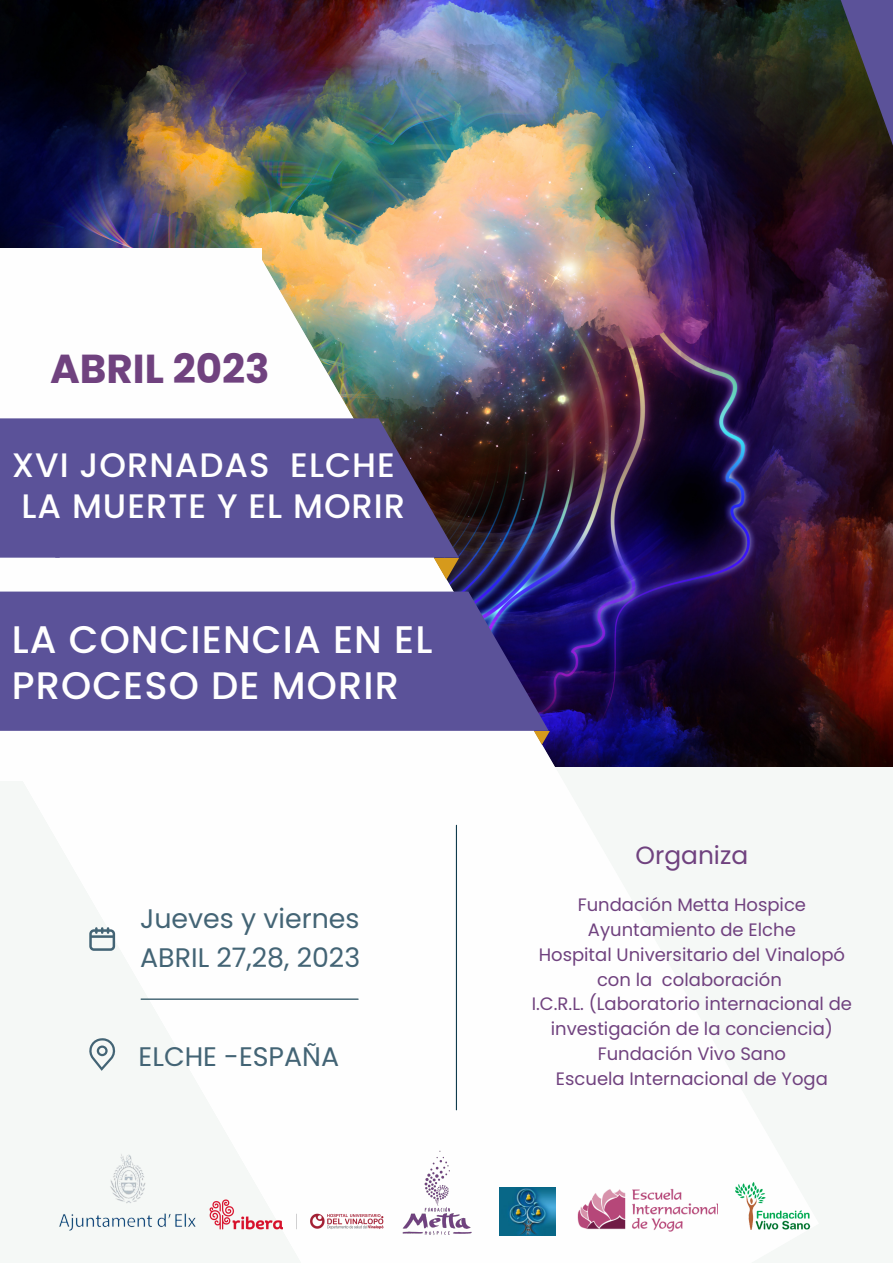
<style>
.page{position:relative;width:893px;height:1264px;background:#fff}
.page>*{position:absolute;margin:0;border:0;box-sizing:border-box;transform-origin:0 0}
.t1{font:700 40.35px "Poppins";color:#70427f}
.t2{font:500 38.4px/46px "Poppins";letter-spacing:.03em;color:#fff}
.t3{font:500 33.9px/40.5px "Poppins";letter-spacing:.03em;color:#fff}
.t4{font:26.85px "Poppins";color:#436475}
.t5{font:24.9px "Poppins";color:#70427f}
.t6{font:18px/24.8px "Poppins";color:#70427f;text-align:center}
</style>
<div class="page">
<div style="left:0;top:0;width:892px;height:1262px;background:#f5f8f6"></div>
<img style="left:0;top:0;width:892px;height:767px">
<img style="left:91px;top:251px;width:728px;height:985px">
<svg style="left:835px;top:0;width:57px;height:176px;background:#3b3543"></svg>
<div style="left:0;top:248px;width:262px;height:532px;background:#fefefe"></div>
<svg style="left:0;top:418px;width:459px;height:139px;background:#574d8d"></svg>
<svg style="left:433px;top:557px;width:26px;height:22px"></svg>
<svg style="left:0;top:591px;width:548px;height:139px;background:#564e96"></svg>
<svg style="left:533px;top:730px;width:17px;height:14px"></svg>
<hr style="left:456px;top:825px;width:1px;height:284px;background:#103b4d">
<svg style="left:89px;top:1038px;width:26px;height:32px"></svg>
<svg style="left:89px;top:927px;width:26px;height:23px"></svg>
<hr style="left:141px;top:998px;width:217px;height:1px;background:#103b4d">
<img style="left:339px;top:1123px;width:196px;height:113px">
<img style="left:59px;top:1146px;width:147px;height:90px">
<img style="left:499px;top:1187px;width:56px;height:48px">
<img style="left:576px;top:1187px;width:141px;height:44px">
<img style="left:735px;top:1182px;width:75px;height:47px">
<img style="left:195px;top:1192px;width:203px;height:44px">
<h1 class="t1" style="left:50px;top:341px;width:221px">ABRIL 2023</h1>
<h3 class="t3" style="left:12px;top:445px;width:395px">XVI JORNADAS ELCHE<br>LA MUERTE Y EL MORIR</h3>
<h2 class="t2" style="left:12px;top:616px;width:422px">LA CONCIENCIA EN EL<br>PROCESO DE MORIR</h2>
<h3 class="t4" style="left:140px;top:900px;width:221px">Jueves y viernes</h3>
<h3 class="t4" style="left:140px;top:938px;width:221px">ABRIL 27,28, 2023</h3>
<h3 class="t4" style="left:139px;top:1038px;width:202px">ELCHE -ESPAÑA</h3>
<h3 class="t5" style="left:635px;top:837px;width:114px">Organiza</h3>
<p class="t6" style="left:531px;top:892px;width:322px">Fundación Metta Hospice<br>Ayuntamiento de Elche<br>Hospital Universitario del Vinalopó con la colaboración<br>I.C.R.L. (Laboratorio internacional de investigación de la conciencia)<br>Fundación Vivo Sano<br>Escuela Internacional de Yoga</p>
</div>
